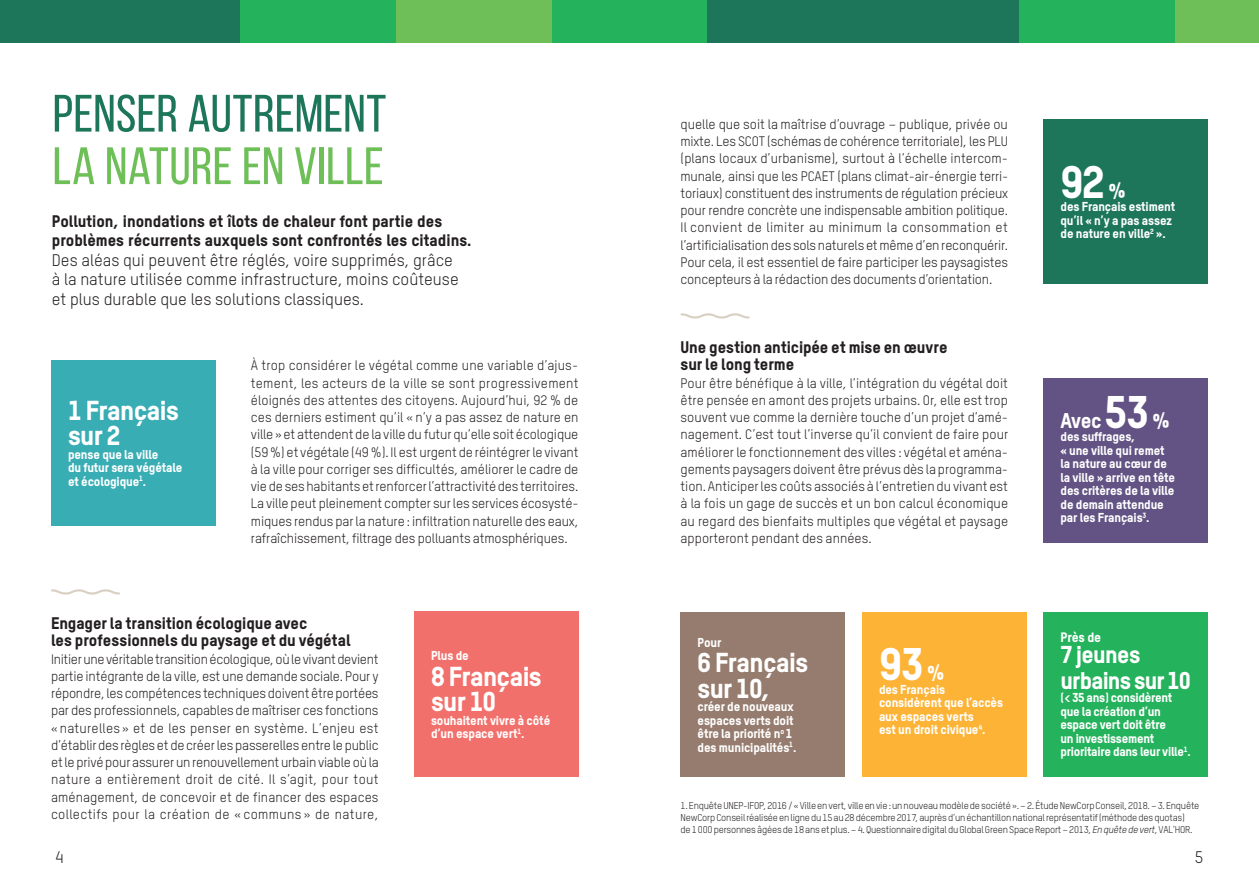
<style>
.page{position:relative;width:1259px;height:893px;background:#fff}
.page>*{position:absolute;margin:0;border:0;box-sizing:border-box;transform-origin:0 0}
.t1{font:52.5px "Bebas Neue";letter-spacing:.005em;color:#1d765a;scale:1.05 1}
.t2{font:52.5px "Bebas Neue";letter-spacing:.005em;color:#6ebf58;scale:1.05 1}
.t3{font:800 45px "T Star Pro";color:#fff}
.t4{font:800 27px/25.5px "T Star Pro";letter-spacing:-.025em;color:#fff}
.t5{font:800 24px/25.5px "T Star Pro";letter-spacing:-.03em;color:#fff}
.t6{font:800 21px "T Star Pro";color:#fff}
.t7{font:800 16.5px/17.2px "T Star Pro";color:#231f20}
.t8{font:16.5px/19.5px "T Star Pro";color:#231f20}
.t9{font:13.5px/17.2px "T Star Pro";letter-spacing:-.01em;color:#231f20}
.t10{font:800 13.5px "T Star Pro";letter-spacing:-.01em;color:#fff}
.t11{font:800 12.75px/13.5px "T Star Pro";letter-spacing:-.01em;color:#fff}
.t12{font:9.75px/12px "T Star Pro";letter-spacing:-.02em;color:#231f20}
.s1{font-size:21px}
.s2{font-size:45px}
.s3{font-style:italic}
</style>
<div class="page">
<div style="left:0;top:0;width:240px;height:43px;background:#1d765a"></div>
<div style="left:240px;top:0;width:155px;height:43px;background:#25b25c"></div>
<div style="left:395px;top:0;width:156px;height:43px;background:#6ebf58"></div>
<div style="left:551px;top:0;width:156px;height:43px;background:#25b25c"></div>
<div style="left:707px;top:0;width:312px;height:43px;background:#1d765a"></div>
<div style="left:1019px;top:0;width:156px;height:43px;background:#25b25c"></div>
<div style="left:1175px;top:0;width:84px;height:43px;background:#6ebf58"></div>
<svg style="left:680px;top:313px;width:69px;height:6px"></svg>
<div style="left:1043px;top:120px;width:165px;height:164px;background:#1d765a"></div>
<div style="left:1043px;top:378px;width:165px;height:165px;background:#625384"></div>
<div style="left:862px;top:612px;width:164px;height:165px;background:#fcb336"></div>
<div style="left:680px;top:612px;width:165px;height:165px;background:#967c6e"></div>
<div style="left:1043px;top:612px;width:165px;height:165px;background:#25b25c"></div>
<div style="left:51px;top:361px;width:164px;height:165px;background:#38adb4"></div>
<div style="left:414px;top:612px;width:164px;height:165px;background:#f2706c"></div>
<svg style="left:51px;top:589px;width:69px;height:6px"></svg>
<h1 class="t1" style="left:53px;top:85px;width:319px">PENSER AUTREMENT</h1>
<h1 class="t2" style="left:53px;top:138px;width:317px">LA NATURE EN VILLE</h1>
<p class="t7" style="left:52px;top:210px;width:421px;line-height:19.5px">Pollution, inondations et îlots de chaleur font partie des problèmes récurrents auxquels sont confrontés les citadins.</p>
<p class="t8" style="left:52px;top:250px;width:408px">Des aléas qui peuvent être réglés, voire supprimés, grâce à la nature utilisée comme infrastructure, moins coûteuse et plus durable que les solutions classiques.</p>
<h3 class="t4" style="left:68px;top:396px;width:112px">1 Français sur 2</h3>
<p class="t11" style="left:68px;top:447px;width:116px">pense que la ville<br>du futur sera végétale et écologique<sup>1</sup>.</p>
<p class="t9" style="left:251px;top:356px;width:329px">À trop considérer le végétal comme une variable d’ajus&shy;tement, les acteurs de la ville se sont progressivement éloignés des attentes des citoyens. Aujourd’hui, 92 % de ces derniers estiment qu’il « n’y a pas assez de nature en ville » et attendent de la ville du futur qu’elle soit écologique (59 %) et végétale (49 %). Il est urgent de réintégrer le vivant à la ville pour corriger ses difficultés, améliorer le cadre de vie de ses habitants et renforcer l’attractivité des territoires.<br>La ville peut pleinement compter sur les services écosysté&shy;miques rendus par la nature : infiltration naturelle des eaux, rafraîchissement, filtrage des polluants atmosphériques.</p>
<p class="t7" style="left:51px;top:614px;width:301px">Engager la transition écologique avec<br>les professionnels du paysage et du végétal</p>
<p class="t9" style="left:51px;top:650px;width:329px;text-align:justify">Initier une véritable transition écologique, où le vivant devient partie intégrante de la ville, est une demande sociale. Pour y répondre, les compétences techniques doivent être portées par des professionnels, capables de maîtriser ces fonctions « naturelles » et de les penser en système. L’enjeu est d’établir des règles et de créer les passerelles entre le public et le privé pour assurer un renouvellement urbain viable où la nature a entièrement droit de cité. Il s’agit, pour tout aménagement, de concevoir et de financer des espaces collectifs pour la création de « communs » de nature,</p>
<p class="t11" style="left:431px;top:648px;width:39px">Plus de</p>
<h3 class="t4" style="left:431px;top:662px;width:112px">8 Français sur 10</h3>
<p class="t11" style="left:431px;top:713px;width:121px">souhaitent vivre à côté d’un espace vert<sup>1</sup>.</p>
<p class="t9" style="left:680px;top:115px;width:329px">quelle que soit la maîtrise d’ouvrage – publique, privée ou mixte. Les SCOT (schémas de cohérence territoriale), les PLU (plans locaux d’urbanisme), surtout à l’échelle intercom&shy;munale, ainsi que les PCAET (plans climat-air-énergie terri&shy;toriaux) constituent des instruments de régulation précieux pour rendre concrète une indispensable ambition politique.<br>Il convient de limiter au minimum la consommation et l’artificialisation des sols naturels et même d’en reconquérir.<br>Pour cela, il est essentiel de faire participer les paysagistes concepteurs à la rédaction des documents d’orientation.</p>
<p class="t7" style="left:680px;top:338px;width:269px">Une gestion anticipée et mise en œuvre sur le long terme</p>
<p class="t9" style="left:680px;top:374px;width:329px;text-align:justify">Pour être bénéfique à la ville, l’intégration du végétal doit être pensée en amont des projets urbains. Or, elle est trop souvent vue comme la dernière touche d’un projet d’amé&shy;nagement. C’est tout l’inverse qu’il convient de faire pour améliorer le fonctionnement des villes : végétal et aména&shy;gements paysagers doivent être prévus dès la programma&shy;tion. Anticiper les coûts associés à l’entretien du vivant est à la fois un gage de succès et un bon calcul économique au regard des bienfaits multiples que végétal et paysage apporteront pendant des années.</p>
<p class="t11" style="left:697px;top:635px;width:25px">Pour</p>
<h3 class="t4" style="left:697px;top:648px;width:112px">6 Français sur 10,</h3>
<p class="t11" style="left:697px;top:699px;width:100px">créer de nouveaux espaces verts doit être la priorité n<sup>o</sup> 1 des municipalités<sup>1</sup>.</p>
<h2 class="t3" style="left:879px;top:633px;width:67px">93<span class="s1">%</span></h2>
<p class="t11" style="left:879px;top:682px;width:126px">des Français considèrent que l’accès aux espaces verts<br>est un droit civique<sup>4</sup>.</p>
<h2 class="t3" style="left:1060px;top:151px;width:67px">92<span class="s1">%</span></h2>
<p class="t11" style="left:1060px;top:199px;width:116px">des Français estiment qu’il « n’y a pas assez de nature en ville<sup>2</sup> ».</p>
<h3 class="t6" style="left:1060px;top:406px;width:111px">Avec <span class="s2">53</span> %</h3>
<p class="t11" style="left:1060px;top:429px;width:116px">des suffrages,<br>« une ville qui remet la nature au cœur de la ville » arrive en tête des critères de la ville de demain attendue par les Français<sup>3</sup>.</p>
<p class="t10" style="left:1060px;top:628px;width:42px">Près de</p>
<h3 class="t5" style="left:1060px;top:641px;width:132px">7 jeunes urbains sur 10</h3>
<p class="t11" style="left:1060px;top:690px;width:132px">(&lt;35 ans) considèrent que la création d’un espace vert doit être<br>un investissement prioritaire dans leur ville<sup>1</sup>.</p>
<p class="t12" style="left:680px;top:800px;width:520px">1. Enquête UNEP-IFOP, 2016 / «Ville en vert, ville en vie : un nouveau modèle de société». – 2. Étude NewCorp Conseil, 2018. – 3. Enquête<br>NewCorp Conseil réalisée en ligne du 15 au 28 décembre 2017, auprès d’unéchantillon national représentatif (méthode des quotas) de1000 personnes âgées de 18 ans et plus. – 4. Questionnaire digital duGlobalGreen Space Report – 2013, <span class="s3">Enquête de vert</span>, VAL’HOR.</p>
<p class="t8" style="left:55px;top:847px;width:10px">4</p>
<p class="t8" style="left:1195px;top:847px;width:10px">5</p>
</div>
